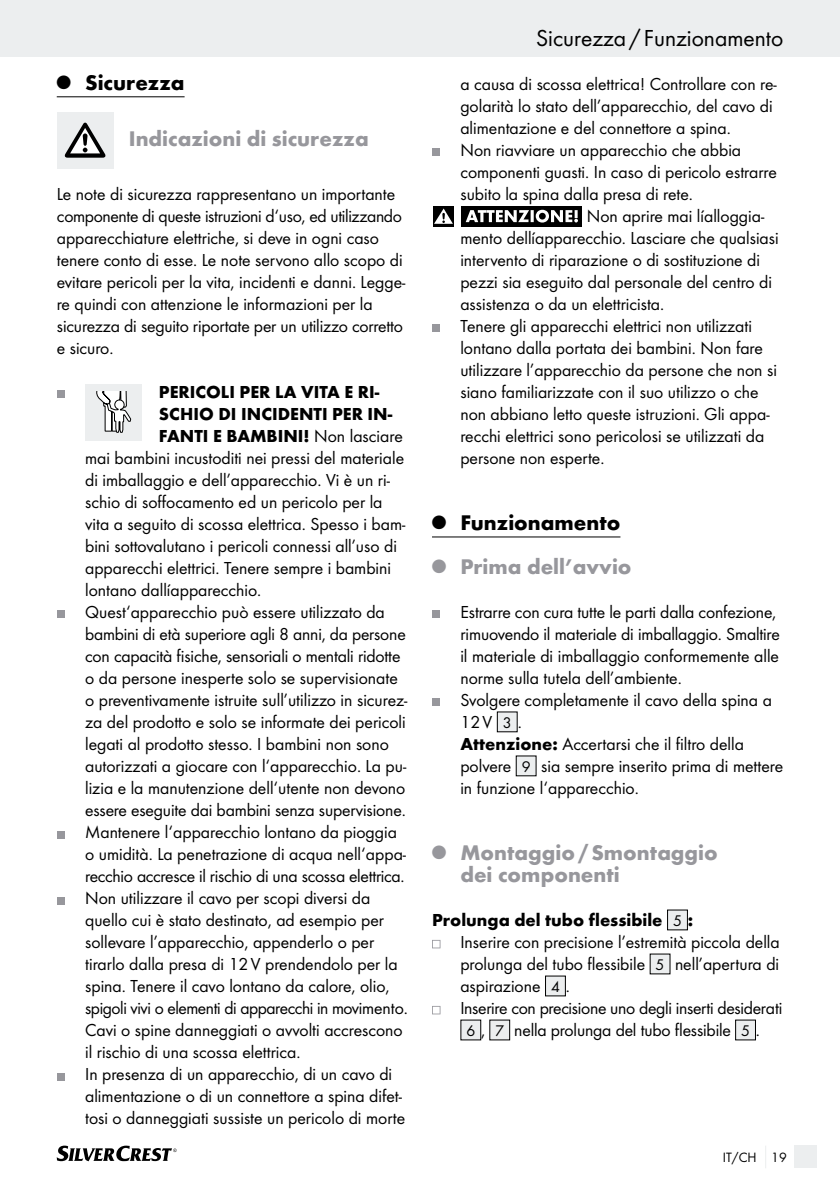
<style>
.page{position:relative;width:840px;height:1191px;background:#fff}
.page>*{position:absolute;margin:0;border:0;box-sizing:border-box;transform-origin:0 0}
.t1{font:24px "Futura Boo";color:#000}
.t2{font:700 22px/44px "Futura";color:#97979c}
.t3{font:700 22px "Futura";color:#000}
.t4{font:18px/22px "Futura Boo";color:#000}
.t5{font:700 18px "Futura";color:#000}
.t6{font:18px "Futura Boo";letter-spacing:-.02em;color:#000}
.t7{font:14px "Futura Boo";color:#000}
.s1{font-family:"Futura";font-weight:700}
.s2{color:#000}
.s3{font-size:16px}
.s4{font-family:"Futura Boo";font-weight:400;font-size:16px}
</style>
<div class="page">
<div style="left:0;top:0;width:839px;height:57px;background:#eceeef"></div>
<div style="left:794px;top:1145px;width:22px;height:23px;background:#eceeef"></div>
<svg style="left:57px;top:1145px;width:119px;height:16px"></svg>
<hr style="left:57px;top:96px;width:127px;height:1px;background:#000">
<div style="left:57px;top:112px;width:56px;height:56px;background:#eceeef"></div>
<svg style="left:65px;top:123px;width:40px;height:35px"></svg>
<div style="left:57px;top:390px;width:7px;height:8px;background:#97979c"></div>
<div style="left:85px;top:384px;width:57px;height:57px;background:#eceeef"></div>
<svg style="left:96px;top:392px;width:35px;height:41px"></svg>
<div style="left:57px;top:610px;width:7px;height:8px;background:#97979c"></div>
<div style="left:57px;top:830px;width:7px;height:8px;background:#97979c"></div>
<div style="left:57px;top:896px;width:7px;height:8px;background:#97979c"></div>
<div style="left:57px;top:1072px;width:7px;height:8px;background:#97979c"></div>
<hr style="left:432px;top:536px;width:188px;height:1px;background:#000">
<div style="left:432px;top:148px;width:7px;height:8px;background:#97979c"></div>
<div style="left:433px;top:206px;width:20px;height:20px;background:#000"></div>
<svg style="left:434px;top:208px;width:18px;height:16px"></svg>
<div style="left:461px;top:206px;width:121px;height:20px;background:#000"></div>
<svg style="left:465px;top:210px;width:112px;height:12px"></svg>
<div style="left:432px;top:324px;width:7px;height:8px;background:#97979c"></div>
<div style="left:432px;top:610px;width:7px;height:8px;background:#97979c"></div>
<div style="left:432px;top:698px;width:7px;height:8px;background:#97979c"></div>
<div style="left:497px;top:712px;width:20px;height:20px;background:#eceeef"></div>
<div style="left:516px;top:756px;width:19px;height:20px;background:#eceeef"></div>
<div style="left:667px;top:910px;width:20px;height:20px;background:#eceeef"></div>
<svg style="left:432px;top:940px;width:8px;height:8px"></svg>
<div style="left:649px;top:954px;width:20px;height:20px;background:#eceeef"></div>
<div style="left:545px;top:976px;width:20px;height:20px;background:#eceeef"></div>
<svg style="left:432px;top:1006px;width:8px;height:8px"></svg>
<div style="left:460px;top:1020px;width:20px;height:20px;background:#eceeef"></div>
<div style="left:489px;top:1020px;width:20px;height:20px;background:#eceeef"></div>
<div style="left:735px;top:1020px;width:20px;height:20px;background:#eceeef"></div>
<p class="t3" style="left:57px;top:69px;width:129px"><sup>Q</sup> Sicurezza</p>
<p class="t2" style="left:129px;top:116px;width:241px">Indicazioni di sicurezza</p>
<p class="t4" style="left:57px;top:183px;width:350px">Le note di sicurezza rappresentano un importante componente di queste istruzioni d‘uso, ed utilizzando apparecchiature elettriche, si deve in ogni caso tenere conto di esse. Le note servono allo scopo di evitare pericoli per la vita, incidenti e danni. Legge&shy;re quindi con attenzione le informazioni per la sicurezza di seguito riportate per un utilizzo corretto e sicuro.</p>
<p class="t5" style="left:159px;top:381px;width:92px">Pericoli per</p>
<p class="t5" style="left:275px;top:381px;width:37px">la vita</p>
<p class="t5" style="left:344px;top:381px;width:36px">eri-</p>
<p class="t5" style="left:159px;top:403px;width:184px">schio di incidenti per</p>
<p class="t5" style="left:367px;top:403px;width:26px">in-</p>
<p class="t5" style="left:159px;top:425px;width:80px">fanti e bambi</p>
<p class="t4" style="left:85px;top:425px;width:324px;text-indent:198px"><span class="s1">ni!</span> Non lasciare mai bambini incustoditi nei pressi del materiale di imballaggio e dell’apparecchio. Vi è un ri&shy;schio di soffocamento ed un pericolo per la vita a seguito di scossa elettrica. Spesso i bam&shy;bini sottovalutano i pericoli connessi all’uso di apparecchi elettrici. Tenere sempre i bambini lontano dallíapparecchio.<br>Quest‘apparecchio può essere utilizzato da bambini di età superiore agli 8 anni, da persone con capacità fisiche, sensoriali o mentali ridotte o da persone inesperte solo se supervisionate o preventivamente istruite sull’utilizzo in sicurez&shy;za del prodotto e solo se informate dei pericoli legati al prodotto stesso. I bambini non sono autorizzati a giocare con l‘apparecchio. La pu&shy;lizia e la manutenzione dell‘utente non devono essere eseguite dai bambini senza supervisione.<br>Mantenere l‘apparecchio lontano da pioggia o umidità. La penetrazione di acqua nell‘appa&shy;recchio accresce il rischio di una scossa elettrica.<br>Non utilizzare il cavo per scopi diversi da quello cui è stato destinato, ad esempio per sollevare l’apparecchio, appenderlo o per tirarlo dalla presa di 12V prendendolo per la spina. Tenere il cavo lontano da calore, olio, spigoli vivi o elementi di apparecchi in movimento.<br>Cavi o spine danneggiati o avvolti accrescono il rischio di una scossa elettrica.<br>In presenza di un apparecchio, di un cavo di alimentazione o di un connettore a spina difet&shy;tosi o danneggiati sussiste un pericolo di morte</p>
<h1 class="t1" style="left:536px;top:24px;width:248px">Sicurezza/ Funzionamento</h1>
<p class="t4" style="left:460px;top:73px;width:318px">a causa di scossa elettrica! Controllare con re-</p>
<p class="t4" style="left:460px;top:95px;width:314px">golarità lo stato dell’apparecchio, del cavo di</p>
<p class="t4" style="left:460px;top:117px;width:272px">alimentazione e del connettore a spina.</p>
<p class="t4" style="left:460px;top:139px;width:282px">Non riavviare un apparecchio che abbia</p>
<p class="t4" style="left:460px;top:161px;width:318px">componenti guasti. In caso di pericolo estrarre</p>
<p class="t4" style="left:460px;top:183px;width:234px">subito la spina dalla presa di rete.</p>
<p class="t4" style="left:586px;top:205px;width:179px">Non aprire mai líalloggia-</p>
<p class="t4" style="left:460px;top:227px;width:320px">mento dellíapparecchio. Lasciare che qualsiasi</p>
<p class="t4" style="left:460px;top:249px;width:301px">intervento di riparazione o di sostituzione di</p>
<p class="t4" style="left:460px;top:271px;width:313px">pezzi sia eseguito dal personale del centro di</p>
<p class="t4" style="left:460px;top:293px;width:205px">assistenza o da un elettricista.</p>
<p class="t4" style="left:460px;top:315px;width:293px">Tenere gli apparecchi elettrici non utilizzati</p>
<p class="t4" style="left:460px;top:337px;width:304px">lontano dalla portata dei bambini. Non fare</p>
<p class="t4" style="left:460px;top:359px;width:318px">utilizzare l’apparecchio da persone che non si</p>
<p class="t4" style="left:460px;top:381px;width:299px">siano familiarizzate con il suo utilizzo o che</p>
<p class="t4" style="left:460px;top:403px;width:310px">non abbiano letto queste istruzioni. Gli appa-</p>
<p class="t4" style="left:460px;top:425px;width:305px">recchi elettrici sono pericolosi se utilizzati da</p>
<p class="t4" style="left:460px;top:447px;width:145px">persone non esperte.</p>
<p class="t2" style="left:432px;top:500px;width:201px"><sup>Q</sup> <span class="s2">Funzionamento<br></span><sup>Q</sup> Prima dell’avvio</p>
<p class="t4" style="left:460px;top:601px;width:324px">Estrarre con cura tutte le parti dalla confezione, rimuovendo il materiale di imballaggio. Smaltire il materiale di imballaggio conformemente alle norme sulla tutela dell’ambiente.<br>Svolgere completamente il cavo della spina a 12V <span class="s3">3</span> .<br><span class="s1">Attenzione:</span> Accertarsi che il filtro della polvere <span class="s3">9</span> sia sempre inserito prima di mettere in funzione l‘apparecchio.</p>
<p class="t2" style="left:460px;top:841px;width:259px;line-height:22px;text-indent:-28px"><sup>Q</sup> Montaggio/Smontaggio dei componenti</p>
<p class="t5" style="left:432px;top:909px;width:263px">Prolunga del tubo flessibile <span class="s4">5</span> :</p>
<p class="t4" style="left:460px;top:931px;width:321px">Inserire con precisione l’estremità piccola della</p>
<p class="t4" style="left:460px;top:953px;width:320px">prolunga del tubo flessibile <span class="s3">5</span> nell’apertura di</p>
<p class="t4" style="left:460px;top:975px;width:111px">aspirazione <span class="s3">4</span> .</p>
<p class="t6" style="left:460px;top:997px;width:323px">Inserire con precisione uno degli inserti desiderati</p>
<p class="t4" style="left:466px;top:1019px;width:295px"><span class="s3">6</span> , <span class="s3">7</span> nella prolunga del tubo flessibile <span class="s3">5</span> .</p>
<p class="t7" style="left:722px;top:1149px;width:65px">IT/CH 19</p>
</div>
